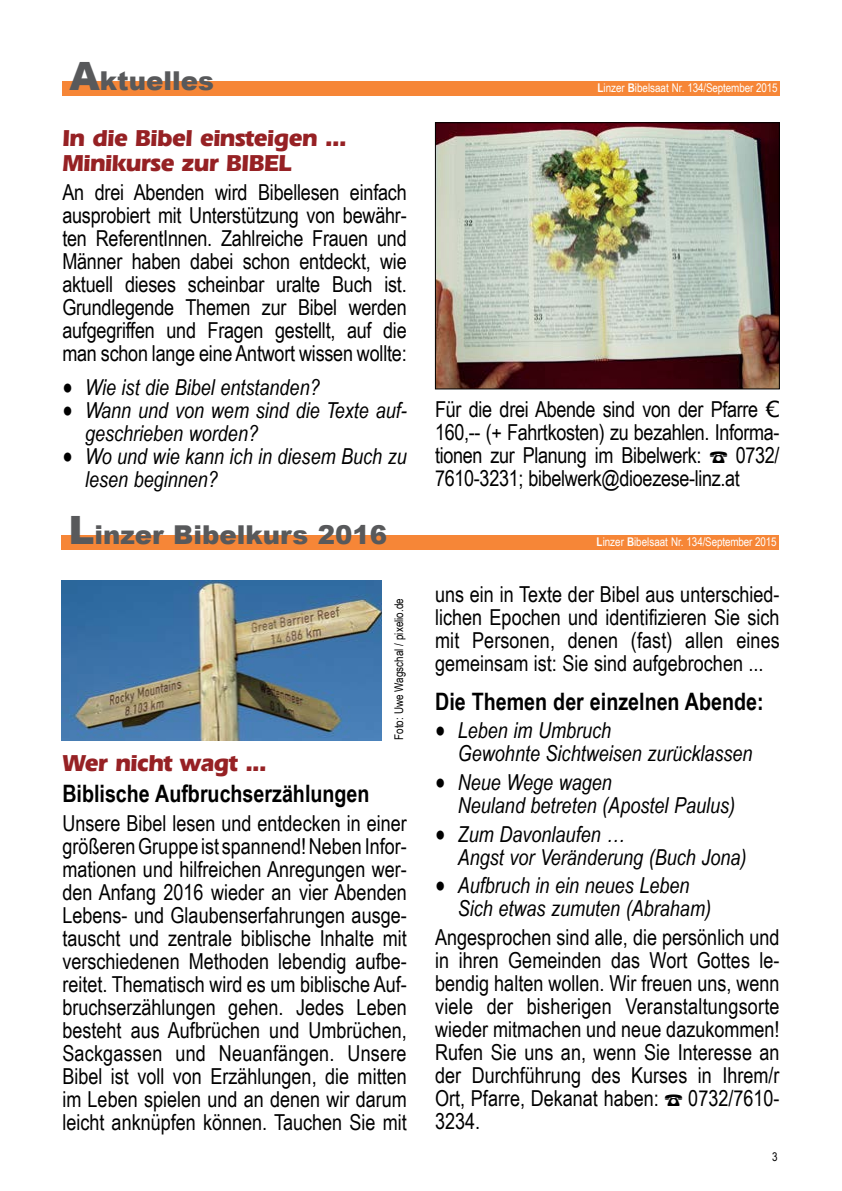
<style>
.page{position:relative;width:842px;height:1191px;background:#fff}
.page>*{position:absolute;margin:0;border:0;box-sizing:border-box;transform-origin:0 0}
.t1{font:900 26px "Arial";color:#58595b}
.t2{font:700 24px "Arial Narrow";color:#000}
.t3{font:700 24px/25px "Eras IT Cby BT";letter-spacing:-.02em;color:#962124}
.t4{font:22px/23px "Arial Narrow";color:#000;text-align:justify}
.t5{font:italic 22px/23px "Arial Narrow";color:#000}
.t6{font:12px "Arial Narrow";letter-spacing:-.01em;color:#fff}
.t7{font:12px "Arial Narrow";color:#000}
.s1{font-size:39px}
.s2{font-size:36px}
.s3{font-weight:700}
.s4{font-family:"Verdana"}
</style>
<div class="page">
<div style="left:62px;top:82px;width:718px;height:14px;background:#f68637"></div>
<img style="left:437px;top:124px;width:341px;height:263px">
<div style="left:435px;top:122px;width:345px;height:267px;border:1px solid #000"></div>
<div style="left:62px;top:535px;width:717px;height:14px;background:#f68637"></div>
<img style="left:62px;top:580px;width:319px;height:160px">
<p class="t1" style="left:69px;top:62px;width:146px"><span class="s1">A</span>ktuelles</p>
<p class="t3" style="left:62px;top:125px;width:286px">In die Bibel einsteigen ...<br>Minikurse zur BIBEL</p>
<p class="t4" style="left:62px;top:180px;width:346px">An drei Abenden wird Bibellesen einfach ausprobiert mit Unterstützung von bewähr&shy;ten ReferentInnen. Zahlreiche Frauen und Männer haben dabei schon entdeckt, wie aktuell dieses scheinbar uralte Buch ist.<br>Grundlegende Themen zur Bibel werden aufgegriffen und Fragen gestellt, auf die man schon lange eine Antwort wissen wollte:</p>
<p class="t5" style="left:62px;top:375px;width:259px"><span class="s2">•</span> Wie ist die Bibel entstanden?</p>
<p class="t5" style="left:85px;top:398px;width:323px;text-indent:-23px"><span class="s2">•</span> Wann und von wem sind die Texte auf&shy;geschrieben worden?</p>
<p class="t5" style="left:85px;top:444px;width:323px;text-indent:-23px"><span class="s2">•</span> Wo und wie kann ich in diesem Buch zu lesen beginnen?</p>
<p class="t1" style="left:69px;top:515px;width:320px"><span class="s1">L</span>inzer Bibelkurs 2016</p>
<p class="t7" style="left:390px;top:740px;width:143px;rotate:-90deg">Foto: Uwe Wagschal / pixelio.de</p>
<p class="t3" style="left:62px;top:750px;width:206px">Wer nicht wagt ...</p>
<p class="t2" style="left:62px;top:775px;width:309px">Biblische Aufbruchserzählungen</p>
<p class="t4" style="left:62px;top:810px;width:346px">Unsere Bibel lesen und entdecken in einer größeren Gruppe ist spannend! Neben Infor&shy;mationen und hilfreichen Anregungen wer&shy;den Anfang 2016 wieder an vier Abenden Lebens- und Glaubenserfahrungen ausge&shy;tauscht und zentrale biblische Inhalte mit verschiedenen Methoden lebendig aufbe&shy;reitet. Thematisch wird es um biblische Auf&shy;bruchserzählungen gehen. Jedes Leben besteht aus Aufbrüchen und Umbrüchen, Sackgassen und Neuanfängen. Unsere Bibel ist voll von Erzählungen, die mitten im Leben spielen und an denen wir darum leicht anknüpfen können. Tauchen Sie mit</p>
<p class="t6" style="left:597px;top:79px;width:182px"><span class="s3">L</span>inzer <span class="s3">B</span>ibelsaat Nr. 134/September 2015</p>
<p class="t4" style="left:435px;top:397px;width:346px">Für die drei Abende sind von der Pfarre <span class="s4">€ </span>160,-- (+ Fahrtkosten) zu bezahlen. Informa&shy;tionen zur Planung im Bibelwerk:</p>
<p class="t4" style="left:435px;top:443px;width:346px;text-indent:301px">0732/<br>7610-3231; bibelwerk@dioezese-linz.at</p>
<p class="t6" style="left:597px;top:533px;width:182px"><span class="s3">L</span>inzer <span class="s3">B</span>ibelsaat Nr. 134/September 2015</p>
<p class="t4" style="left:435px;top:582px;width:346px">uns ein in Texte der Bibel aus unterschied&shy;lichen Epochen und identifizieren Sie sich mit Personen, denen (fast) allen eines gemeinsam ist: Sie sind aufgebrochen ...</p>
<p class="t2" style="left:435px;top:683px;width:330px">Die Themen der einzelnen Abende:</p>
<p class="t5" style="left:458px;top:718px;width:296px;text-indent:-23px"><span class="s2">•</span> Leben im Umbruch<br>Gewohnte Sichtweisen zurücklassen</p>
<p class="t5" style="left:458px;top:770px;width:279px;text-indent:-23px"><span class="s2">•</span> Neue Wege wagen<br>Neuland betreten (Apostel Paulus)</p>
<p class="t5" style="left:458px;top:822px;width:290px;text-indent:-23px"><span class="s2">•</span> Zum Davonlaufen …<br>Angst vor Veränderung (Buch Jona)</p>
<p class="t5" style="left:458px;top:873px;width:255px;text-indent:-23px"><span class="s2">•</span> Aufbruch in ein neues Leben<br>Sich etwas zumuten (Abraham)</p>
<p class="t4" style="left:435px;top:925px;width:346px">Angesprochen sind alle, die persönlich und in ihren Gemeinden das Wort Gottes le&shy;bendig halten wollen. Wir freuen uns, wenn viele der bisherigen Veranstaltungsorte wieder mitmachen und neue dazukommen!<br>Rufen Sie uns an, wenn Sie Interesse an der Durchführung des Kurses in Ihrem/r Ort, Pfarre, Dekanat haben:</p>
<p class="t4" style="left:688px;top:1085px;width:92px">0732/7610-</p>
<p class="t4" style="left:435px;top:1108px;width:47px">3234.</p>
<p class="t7" style="left:772px;top:1147px;width:7px">3</p>
</div>
